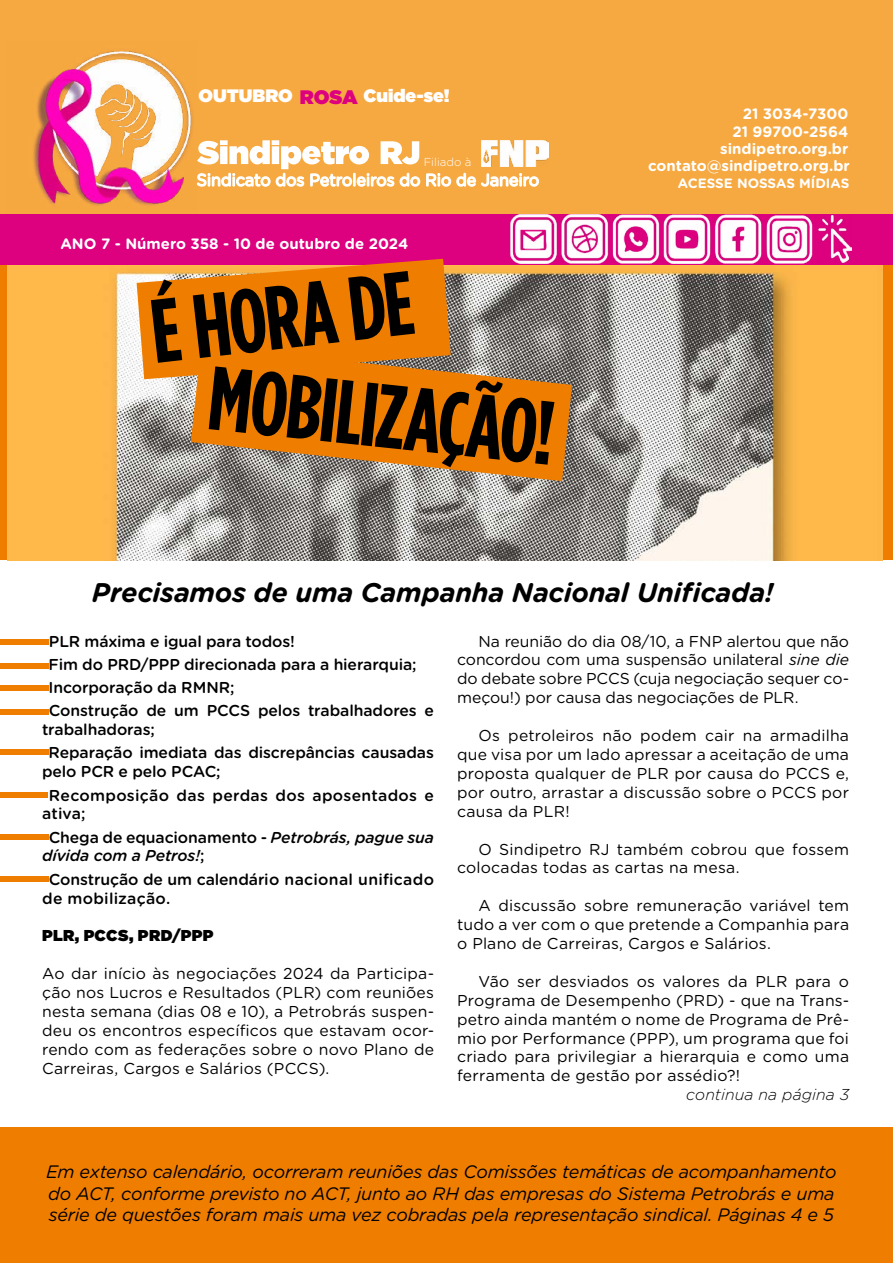
<style>
.page{position:relative;width:893px;height:1263px;background:#fff}
.page>*{position:absolute;margin:0;border:0;box-sizing:border-box;transform-origin:0 0}
.t1{font:700 90px "Gotham Condensed";color:#000}
.t2{font:italic 700 27px "Gotham Rounded";letter-spacing:-.005em;color:#000}
.t3{font:italic 18px/21.6px "Gotham Rounded";letter-spacing:-.015em;color:#000;text-align:justify}
.t4{font:900 18px "Gotham";color:#fff}
.t5{font:15.75px/18.9px "Gotham Rounded";letter-spacing:.015em;color:#000;text-align:justify}
.t6{font:500 15.75px/23.1px "Gotham Rounded";letter-spacing:-.005em;color:#000}
.t7{font:500 15.75px/23.1px "Gotham Rounded";letter-spacing:.015em;color:#000}
.t8{font:italic 300 15.75px "Gotham Rounded";letter-spacing:.005em;color:#000}
.t9{font:900 15.75px "Gotham";letter-spacing:.025em;color:#000}
.t10{font:500 15.75px "Gotham Rounded";letter-spacing:.02em;color:#000}
.t11{font:700 15px/18px "Gotham Rounded";color:#fff;text-align:right}
.t12{font:700 13.5px "Gotham Rounded";color:#fff}
.t13{font:300 11.55px "Gotham Rounded";color:#fff}
.s1{font-size:19.5px;color:#dd007f}
.s2{font-style:italic}
</style>
<div class="page">
<img style="left:7px;top:264px;width:876px;height:296px">
<div style="left:0;top:1128px;width:893px;height:135px;background:#ef7d00"></div>
<div style="left:0;top:0;width:893px;height:217px;background:#f7a941"></div>
<img style="left:33px;top:51px;width:160px;height:155px">
<div style="left:0;top:214px;width:893px;height:50px;background:#dd007f"></div>
<svg style="left:197px;top:140px;width:342px;height:47px"></svg>
<img style="left:481px;top:140px;width:68px;height:27px">
<img style="left:511px;top:214px;width:340px;height:50px">
<div style="left:0;top:639px;width:48px;height:6px;background:#ef7d00"></div>
<div style="left:0;top:663px;width:48px;height:5px;background:#ef7d00"></div>
<div style="left:0;top:685px;width:48px;height:6px;background:#ef7d00"></div>
<div style="left:0;top:709px;width:48px;height:6px;background:#ef7d00"></div>
<div style="left:0;top:749px;width:48px;height:6px;background:#ef7d00"></div>
<div style="left:0;top:792px;width:47px;height:5px;background:#ef7d00"></div>
<div style="left:0;top:834px;width:48px;height:6px;background:#ef7d00"></div>
<div style="left:0;top:876px;width:48px;height:6px;background:#ef7d00"></div>
<svg style="left:191px;top:346px;width:381px;height:135px;fill:#ef7d00"></svg>
<svg style="left:137px;top:259px;width:314px;height:120px"></svg>
<p class="t4" style="left:199px;top:83px;width:253px">OUTUBRO <span class="s1">ROSA</span> Cuide-se!</p>
<p class="t13" style="left:424px;top:154px;width:49px">Filiado à</p>
<p class="t11" style="left:60px;top:234px;width:349px">ANO 7 - Número 358 - 10 de outubro de 2024</p>
<h1 class="t1" style="left:145px;top:283px;width:265px;rotate:-7deg">É HORA DE</h1>
<h1 class="t1" style="left:214px;top:347px;width:349px;rotate:6deg">MOBILIZAÇÃO!</h1>
<p class="t11" style="left:732px;top:104px;width:117px">21 3034-7300<br>21 99700-2564</p>
<p class="t11" style="left:720px;top:139px;width:130px">sindipetro.org.br</p>
<p class="t12" style="left:678px;top:173px;width:173px">ACESSE NOSSAS MÍDIAS</p>
<p class="t11" style="left:648px;top:156px;width:203px">contato@sindipetro.org.br</p>
<h2 class="t2" style="left:92px;top:572px;width:683px">Precisamos de uma Campanha Nacional Unificada!</h2>
<p class="t6" style="left:42px;top:629px;width:393px">-PLR máxima e igual para todos!<br>-Fim do PRD/PPP direcionada para a hierarquia; -Incorporação da RMNR;<br>-Construção de um PCCS pelos trabalhadores e</p>
<p class="t6" style="left:42px;top:717px;width:393px">trabalhadoras;<br>-Reparação imediata das discrepâncias causadas</p>
<p class="t7" style="left:42px;top:759px;width:393px">pelo PCR e pelo PCAC;<br>-Recomposição das perdas dos aposentados e</p>
<p class="t6" style="left:42px;top:802px;width:393px">ativa;<br>-Chega de equacionamento - <span class="s2">Petrobrás, pague sua</span></p>
<p class="t6" style="left:42px;top:844px;width:393px"><span class="s2">dívida com a Petros!</span>;<br>-Construção de um calendário nacional unificado</p>
<p class="t10" style="left:42px;top:887px;width:130px">de mobilização.</p>
<p class="t9" style="left:42px;top:924px;width:173px">PLR, PCCS, PRD/PPP</p>
<p class="t5" style="left:42px;top:963px;width:393px">Ao dar início às negociações 2024 da Participa&shy;ção nos Lucros e Resultados (PLR) com reuniões nesta semana (dias 08 e 10), a Petrobrás suspen&shy;deu os encontros específicos que estavam ocor&shy;rendo com as federações sobre o novo Plano de Carreiras, Cargos e Salários (PCCS).</p>
<p class="t5" style="left:457px;top:631px;width:393px;text-indent:21px">Na reunião do dia 08/10, a FNP alertou que não concordou com uma suspensão unilateral <span class="s2">sine die </span>do debate sobre PCCS (cuja negociação sequer co&shy;meçou!) por causa das negociações de PLR.</p>
<p class="t5" style="left:457px;top:725px;width:393px;text-indent:21px">Os petroleiros não podem cair na armadilha que visa por um lado apressar a aceitação de uma proposta qualquer de PLR por causa do PCCS e, por outro, arrastar a discussão sobre o PCCS por causa da PLR!</p>
<p class="t5" style="left:457px;top:839px;width:393px;text-indent:21px">O Sindipetro RJ também cobrou que fossem colocadas todas as cartas na mesa.</p>
<p class="t5" style="left:457px;top:895px;width:393px;text-indent:21px">A discussão sobre remuneração variável tem tudo a ver com o que pretende a Companhia para o Plano de Carreiras, Cargos e Salários.</p>
<p class="t5" style="left:457px;top:971px;width:393px;text-indent:21px">Vão ser desviados os valores da PLR para o Programa de Desempenho (PRD) - que na Trans&shy;petro ainda mantém o nome de Programa de Prê&shy;mio por Performance (PPP), um programa que foi criado para privilegiar a hierarquia e como uma ferramenta de gestão por assédio?!</p>
<p class="t8" style="left:686px;top:1084px;width:165px">continua na página 3</p>
<p class="t3" style="left:46px;top:1160px;width:792px">Em extenso calendário, ocorreram reuniões das Comissões temáticas de acompanhamento do ACT, conforme previsto no ACT, junto ao RH das empresas do Sistema Petrobrás e uma série de questões foram mais uma vez cobradas pela representação sindical. Páginas 4 e 5</p>
</div>
